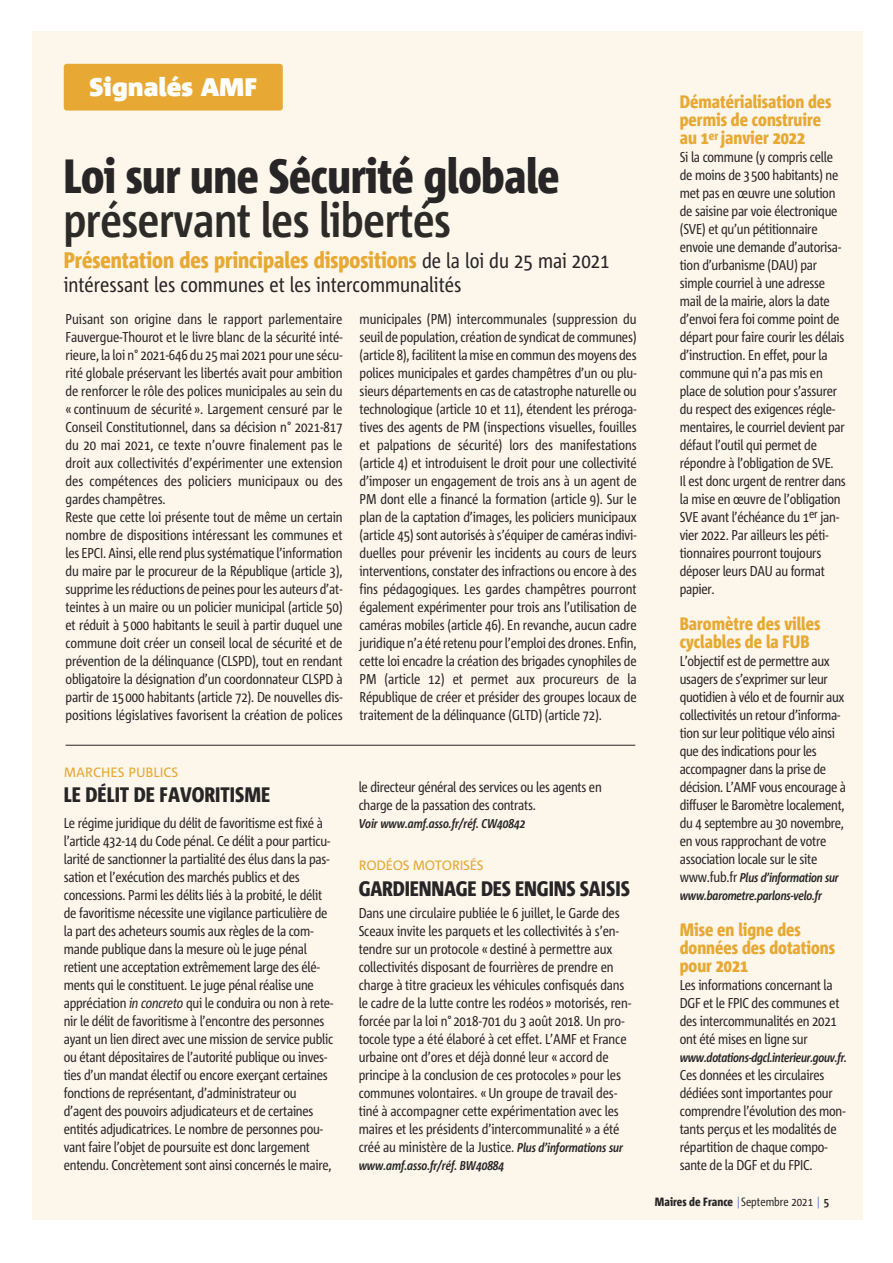
<style>
.page{position:relative;width:893px;height:1263px;background:#fff}
.page>*{position:absolute;margin:0;border:0;box-sizing:border-box;transform-origin:0 0}
.t1{font:800 48px "Corpid C1 Cd";letter-spacing:-.01em;color:#272526}
.t2{font:700 48px "Corpid C1 Cd";letter-spacing:-.01em;color:#2d2b28}
.t3{font:900 25.5px "Corpid C1";color:#fff}
.t4{font:800 22.5px "Corpid C1 Cd";color:#e7a934}
.t5{font:800 21px "Corpid C1 Cd";color:#272526}
.t6{font:21px "Corpid C1 Cd";color:#272526}
.t7{font:800 18px/18px "Corpid C1 Cd";color:#e7a934}
.t8{font:14.25px/18px "Corpid C1 Cd";letter-spacing:-.02em;color:#272526}
.t9{font:13.5px "Corpid C1";letter-spacing:-.02em;color:#e7a934}
.t10{font:13.5px "Corpid C1";color:#e7a934}
.t11{font:italic 700 12.75px/18px "Corpid C1 Cd";letter-spacing:-.02em;color:#272526}
.t12{font:800 12px "Corpid C1 Cd";color:#272526}
.s1{font-weight:400;font-size:21px;color:#272526}
.s2{font-style:italic}
.s3{font-weight:700;font-style:italic;font-size:12.75px}
.s4{font-weight:400;font-style:normal;font-size:14.25px}
.s5{font-weight:400;color:#6185c2}
.s6{font-weight:400}
.s7{font-weight:700}
</style>
<div class="page">
<div style="left:32px;top:32px;width:830px;height:1188px;background:#fcf6eb"></div>
<div style="left:64px;top:64px;width:219px;height:47px;background:#e7a934;border-radius:3px"></div>
<hr style="left:66px;top:745px;width:569px;height:1px;background:#272526">
<h2 class="t3" style="left:89px;top:77px;width:170px">Signalés AMF</h2>
<h1 class="t1" style="left:63px;top:157px;width:498px">Loi sur une Sécurité globale</h1>
<h1 class="t2" style="left:63px;top:201px;width:389px">préservant les libertés</h1>
<h3 class="t4" style="left:64px;top:251px;width:547px">Présentation des principales dispositions <span class="s1">de la loi du 25 mai 2021</span></h3>
<h3 class="t6" style="left:64px;top:276px;width:399px">intéressant les communes et les intercommunalités</h3>
<p class="t8" style="left:66px;top:311px;width:279px">Puisant son origine dans le rapport parlementaire Fauvergue-Thourot et le livre blanc de la sécurité inté&shy;rieure, la loi n° 2021-646 du 25 mai 2021 pour une sécu&shy;rité globale préservant les libertés avait pour ambition de renforcer le rôle des polices municipales au sein du «continuum de sécurité». Largement censuré par le Conseil Constitutionnel, dans sa décision n° 2021-817 du 20 mai 2021, ce texte n’ouvre finalement pas le droit aux collectivités d’expérimenter une extension des compétences des policiers municipaux ou des gardes champêtres.<br>Reste que cette loi présente tout de même un certain nombre de dispositions intéressant les communes et les EPCI. Ainsi, elle rend plussystématique l’information du maire par le procureur de la République (article 3), supprime les réductions de peines pour les auteurs d’at&shy;teintes à un maire ou un policier municipal (article 50) et réduit à 5000 habitants le seuil à partir duquel une commune doit créer un conseil local de sécurité et de prévention de la délinquance (CLSPD), tout en rendant obligatoire la désignation d’un coordonnateur CLSPD à partir de 15000 habitants (article 72). De nouvelles dis&shy;positions législatives favorisent la création de polices</p>
<p class="t8" style="left:360px;top:311px;width:279px;text-align:justify">municipales (PM) intercommunales (suppression du seuil de population, création de syndicat de communes) (article 8), facilitent la mise en commun des moyens des polices municipales et gardes champêtres d’un ou plu&shy;sieurs départements en cas de catastrophe naturelle ou technologique (article 10 et 11), étendent les préroga&shy;tives des agents de PM (inspections visuelles, fouilles et palpations de sécurité) lors des manifestations (article 4) et introduisent le droit pour une collectivité d’imposer un engagement de trois ans à un agent de PM dont elle a financé la formation (article 9). Sur le plan de la captation d’images, les policiers municipaux (article 45) sont autorisés à s’équiper de caméras indivi&shy;duelles pour prévenir les incidents au cours de leurs interventions, constater des infractions ou encore à des fins pédagogiques. Les gardes champêtres pourront également expérimenter pour trois ans l’utilisation de caméras mobiles (article 46). En revanche, aucun cadre juridique n’a été retenu pour l’emploi des drones. Enfin, cette loi encadre la création des brigades cynophiles de PM (article 12) et permet aux procureurs de la République de créer et présider des groupes locaux de traitement de la délinquance (GLTD) (article 72).</p>
<p class="t10" style="left:64px;top:766px;width:116px">MARCHES PUBLICS</p>
<h3 class="t5" style="left:64px;top:786px;width:208px">LE DÉLIT DE FAVORITISME</h3>
<p class="t8" style="left:64px;top:815px;width:271px">Le régime juridique du délit de favoritisme est fixé à l’article 432-14 du Code pénal. Ce délit a pour particu&shy;larité de sanctionner la partialité des élus dans la pas&shy;sation et l’exécution des marchés publics et des concessions. Parmi les délits liés à la probité, le délit de favoritisme nécessite une vigilance particulière de la part des acheteurs soumis aux règles de la com&shy;mande publique dans la mesure où le juge pénal retient une acceptation extrêmement large des élé&shy;ments qui le constituent. Le juge pénal réalise une appréciation <span class="s2">in concreto</span> qui le conduira ou non à rete&shy;nir le délit de favoritisme à l’encontre des personnes ayant un lien direct avec une mission de service public ou étant dépositaires de l’autorité publique ou inves&shy;ties d’un mandat électif ou encore exerçant certaines fonctions de représentant, d’administrateur ou d’agent des pouvoirs adjudicateurs et de certaines entités adjudicatrices. Le nombre de personnes pou&shy;vant faire l’objet de poursuite est donc largement entendu. Concrètement sont ainsi concernés le maire,</p>
<p class="t8" style="left:359px;top:779px;width:245px">le directeur général des services ou les agents en charge de la passation des contrats.</p>
<p class="t11" style="left:359px;top:816px;width:168px">Voir www.amf.asso.fr/réf. CW40842</p>
<p class="t9" style="left:359px;top:860px;width:126px">RODÉOS MOTORISÉS</p>
<h3 class="t5" style="left:359px;top:880px;width:273px">GARDIENNAGE DES ENGINS SAISIS</h3>
<p class="t8" style="left:359px;top:905px;width:274px">Dans une circulaire publiée le 6 juillet, le Garde des Sceaux invite les parquets et les collectivités à s’en&shy;tendre sur un protocole «destiné à permettre aux collectivités disposant de fourrières de prendre en charge à titre gracieux les véhicules confisqués dans le cadre de la lutte contre les rodéos» motorisés, ren&shy;forcée par la loi n°2018-701 du 3 août 2018. Un pro&shy;tocole type a été élaboré à cet effet. L’AMF et France urbaine ont d’ores et déjà donné leur «accord de principe à la conclusion de ces protocoles» pour les communes volontaires. «Un groupe de travail des&shy;tiné à accompagner cette expérimentation avec les maires et les présidents d’intercommunalité» a été créé au ministère de la Justice. <span class="s3">Plus d’informations sur</span></p>
<p class="t11" style="left:359px;top:1158px;width:147px">www.amf.asso.fr/réf. BW40884</p>
<p class="t7" style="left:680px;top:94px;width:153px">Dématérialisation des permis de construire au 1<sup>er</sup> janvier 2022</p>
<p class="t8" style="left:680px;top:149px;width:168px">Si la commune (y compris celle de moins de 3500 habitants) ne met pas en œuvre une solution de saisine par voie électronique (SVE) et qu’un pétitionnaire envoie une demande d’autorisa&shy;tion d’urbanisme (DAU) par simple courriel à une adresse mail de la mairie, alors la date d’envoi fera foi comme point de départ pour faire courir les délais d’instruction. En effet, pour la commune qui n’a pas mis en place de solution pour s’assurer du respect des exigences régle&shy;mentaires, le courriel devient par défaut l’outil qui permet de répondre à l’obligation de SVE.<br>Il est donc urgent de rentrer dans la mise en œuvre de l’obligation<br>SVE avant l’échéance du 1<sup>er</sup> jan&shy;vier 2022. Par ailleurs les péti&shy;tionnaires pourront toujours déposer leurs DAU au format papier.</p>
<p class="t7" style="left:680px;top:616px;width:142px">Baromètre des villes cyclables de la FUB</p>
<p class="t8" style="left:680px;top:653px;width:168px">L’objectif est de permettre aux usagers de s’exprimer sur leur quotidien à vélo et de fournir aux collectivités un retour d’informa&shy;tion sur leur politique vélo ainsi que des indications pour les accompagner dans la prise de décision. L’AMF vous encourage à diffuser le Baromètre localement, du 4 septembre au 30 novembre, en vous rapprochant de votre association locale sur le site</p>
<p class="t11" style="left:680px;top:870px;width:161px"><span class="s4">www.fub.fr</span> Plus d’information sur www.barometre.parlons-velo.fr</p>
<p class="t7" style="left:680px;top:922px;width:157px">Mise en ligne des données des dotations pour 2021</p>
<p class="t8" style="left:680px;top:977px;width:161px">Les informations concernant la<br>DGF et le FPIC des communes et des intercommunalités en 2021 ont été mises en ligne sur</p>
<p class="t11" style="left:680px;top:1050px;width:169px">www.dotations-dgcl.interieur.gouv.fr.</p>
<p class="t8" style="left:680px;top:1067px;width:167px">Ces données et les circulaires dédiées sont importantes pour comprendre l’évolution des mon&shy;tants perçus et les modalités de répartition de chaque compo&shy;sante de la DGF et du FPIC.</p>
<p class="t12" style="left:655px;top:1197px;width:176px">Maires de France <span class="s5">|</span><span class="s6">Septembre 2021</span> <span class="s5">|</span> <span class="s7">5</span></p>
</div>
